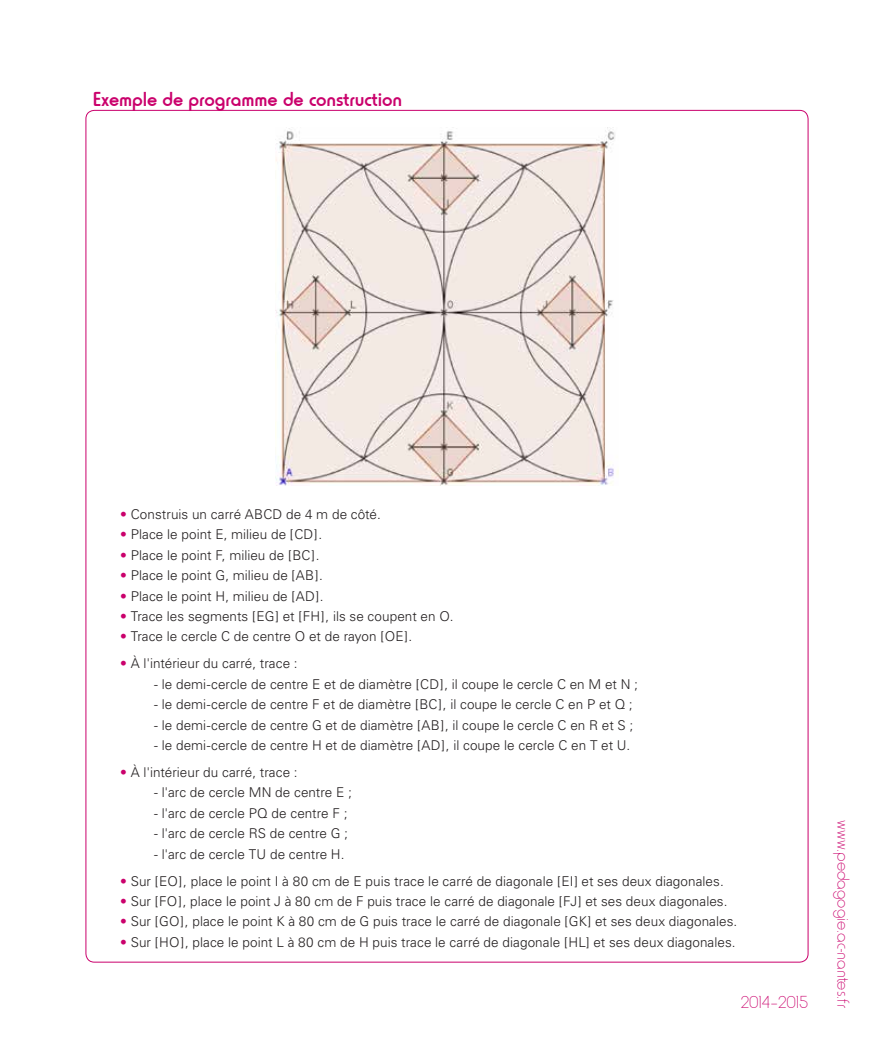
<style>
.page{position:relative;width:893px;height:1046px;background:#fff}
.page>*{position:absolute;margin:0;border:0;box-sizing:border-box;transform-origin:0 0}
.t1{font:500 21px "Horatio D";letter-spacing:-.005em;color:#ca016c}
.t2{font:18px "Horatio D Ligh";color:#ca016c}
.t3{font:300 13.5px "Univers";letter-spacing:.005em;color:#231f20}
.s1{color:#ca016c}
</style>
<div class="page">
<img style="left:276px;top:128px;width:342px;height:358px">
<h1 class="t1" style="left:93px;top:87px;width:311px">Exemple de programme de construction</h1>
<p class="t3" style="left:120px;top:506px;width:262px"><span class="s1">•</span> Construis un carré ABCD de 4 m de côté.</p>
<p class="t3" style="left:120px;top:526px;width:203px"><span class="s1">•</span> Place le point E, milieu de [CD].</p>
<p class="t3" style="left:120px;top:547px;width:201px"><span class="s1">•</span> Place le point F, milieu de [BC].</p>
<p class="t3" style="left:120px;top:567px;width:204px"><span class="s1">•</span> Place le point G, milieu de [AB].</p>
<p class="t3" style="left:120px;top:588px;width:205px"><span class="s1">•</span> Place le point H, milieu de [AD].</p>
<p class="t3" style="left:120px;top:608px;width:335px"><span class="s1">•</span> Trace les segments [EG] et [FH], ils se coupent en O.</p>
<p class="t3" style="left:120px;top:628px;width:294px"><span class="s1">•</span> Trace le cercle C de centre O et de rayon [OE].</p>
<p class="t3" style="left:120px;top:655px;width:179px"><span class="s1">•</span> À l'intérieur du carré, trace :</p>
<p class="t3" style="left:154px;top:676px;width:485px">- le demi-cercle de centre E et de diamètre [CD], il coupe le cercle C en M et N ;</p>
<p class="t3" style="left:154px;top:696px;width:480px">- le demi-cercle de centre F et de diamètre [BC], il coupe le cercle C en P et Q ;</p>
<p class="t3" style="left:154px;top:717px;width:481px">- le demi-cercle de centre G et de diamètre [AB], il coupe le cercle C en R et S ;</p>
<p class="t3" style="left:154px;top:737px;width:478px">- le demi-cercle de centre H et de diamètre [AD], il coupe le cercle C en T et U.</p>
<p class="t3" style="left:120px;top:764px;width:179px"><span class="s1">•</span> À l'intérieur du carré, trace :</p>
<p class="t3" style="left:154px;top:784px;width:199px">- l'arc de cercle MN de centre E ;</p>
<p class="t3" style="left:154px;top:805px;width:195px">- l'arc de cercle PQ de centre F ;</p>
<p class="t3" style="left:154px;top:825px;width:195px">- l'arc de cercle RS de centre G ;</p>
<p class="t3" style="left:154px;top:846px;width:192px">- l'arc de cercle TU de centre H.</p>
<p class="t3" style="left:120px;top:873px;width:605px"><span class="s1">•</span> Sur [EO], place le point I à 80 cm de E puis trace le carré de diagonale [EI] et ses deux diagonales.</p>
<p class="t3" style="left:120px;top:893px;width:609px"><span class="s1">•</span> Sur [FO], place le point J à 80 cm de F puis trace le carré de diagonale [FJ] et ses deux diagonales.</p>
<p class="t3" style="left:120px;top:913px;width:619px"><span class="s1">•</span> Sur [GO], place le point K à 80 cm de G puis trace le carré de diagonale [GK] et ses deux diagonales.</p>
<p class="t3" style="left:120px;top:934px;width:617px"><span class="s1">•</span> Sur [HO], place le point L à 80 cm de H puis trace le carré de diagonale [HL] et ses deux diagonales.</p>
<h2 class="t2" style="left:741px;top:992px;width:69px">2014–2015</h2>
<h2 class="t2" style="left:853px;top:820px;width:189px;rotate:90deg">www.pedagogie.ac-nantes.fr</h2>
</div>
